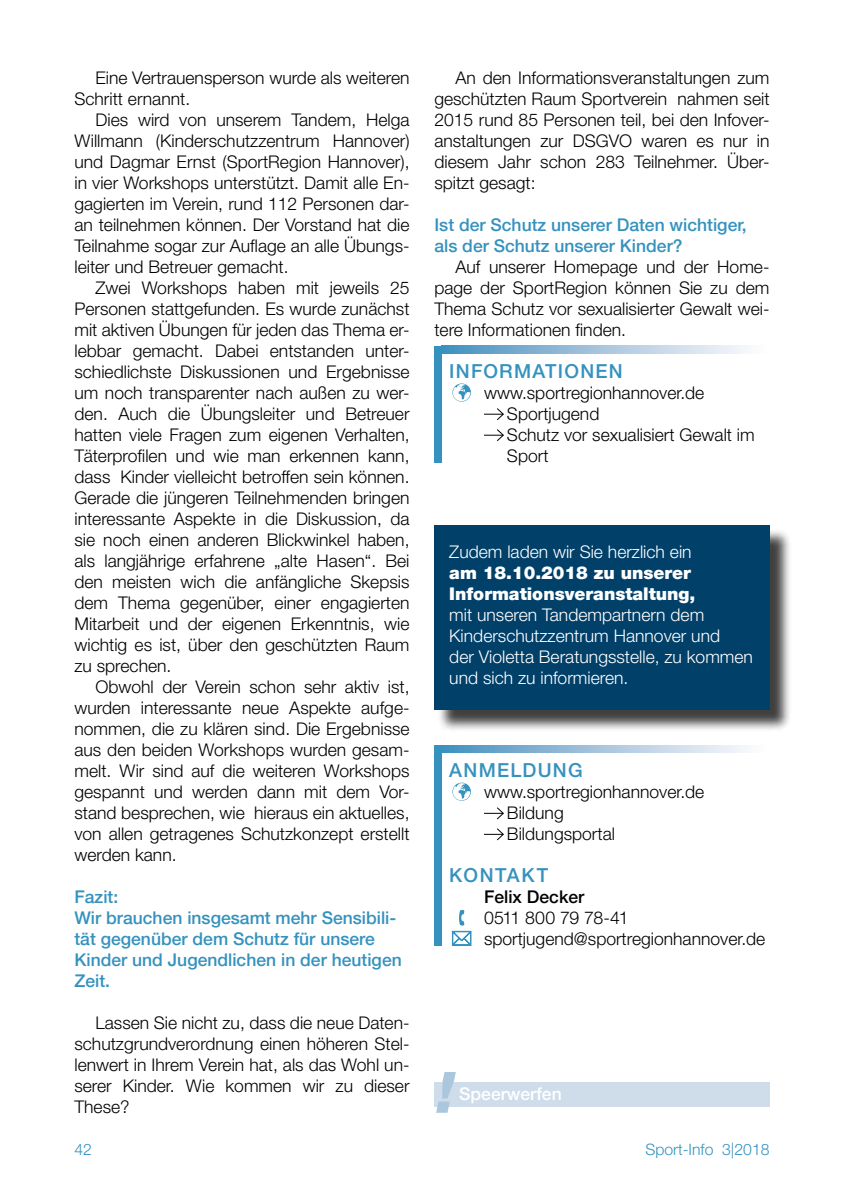
<style>
.page{position:relative;width:844px;height:1191px;background:#fff}
.page>*{position:absolute;margin:0;border:0;box-sizing:border-box;transform-origin:0 0}
.t1{font:500 19.25px "Helvetica Neue LT";letter-spacing:.065em;color:#3592be}
.t2{font:500 19.25px "Helvetica Neue LT";letter-spacing:.085em;color:#3592be}
.t3{font:300 17.68px "Helvetica Neue LT Std";letter-spacing:-.03em;color:#000}
.t4{font:300 17.5px/21px "Helvetica Neue LT Std";color:#000;text-align:justify}
.t5{font:500 17.5px/21px "Helvetica Neue LT";color:#3592be}
.t6{font:300 17.5px/21px "Helvetica Neue LT Std";color:#fff}
.t7{font:900 17.5px/21px "Helvetica Neue LT";color:#fff}
.t8{font:500 17.5px "Helvetica Neue LT";color:#000}
.t9{font:500 17.5px "Helvetica Neue LT";color:#fff}
.t10{font:300 15.75px "Helvetica Neue LT Std";color:#3592be}
</style>
<div class="page">
<div style="left:437px;top:528px;width:354px;height:203px;background:#000;opacity:.75"></div>
<div style="left:434px;top:525px;width:335px;height:184px;background:#004069"></div>
<svg style="left:452px;top:782px;width:19px;height:18px"></svg>
<svg style="left:484px;top:807px;width:20px;height:13px"></svg>
<svg style="left:484px;top:828px;width:20px;height:13px"></svg>
<svg style="left:459px;top:910px;width:5px;height:15px"></svg>
<svg style="left:452px;top:931px;width:19px;height:14px"></svg>
<div style="left:434px;top:745px;width:7px;height:200px;background:#3592be"></div>
<svg style="left:441px;top:745px;width:306px;height:7px"></svg>
<svg style="left:452px;top:383px;width:19px;height:18px"></svg>
<svg style="left:484px;top:408px;width:20px;height:12px"></svg>
<svg style="left:484px;top:429px;width:20px;height:13px"></svg>
<div style="left:434px;top:346px;width:7px;height:116px;background:#3592be"></div>
<svg style="left:441px;top:346px;width:306px;height:7px"></svg>
<div style="left:434px;top:1081px;width:335px;height:25px;background:#cfddeb"></div>
<svg style="left:436px;top:1072px;width:19px;height:40px"></svg>
<p class="t4" style="left:74px;top:67px;width:336px;text-indent:21px">Eine Vertrauensperson wurde als weiteren<br>Schritt ernannt.</p>
<p class="t4" style="left:74px;top:109px;width:336px;text-indent:21px">Dies wird von unserem Tandem, Helga Willmann (Kinderschutzzentrum Hannover) und Dagmar Ernst (SportRegion Hannover), in vier Workshops unterstützt. Damit alle En&shy;gagierten im Verein, rund 112 Personen dar&shy;an teilnehmen können. Der Vorstand hat die Teilnahme sogar zur Auflage an alle Übungs&shy;leiter und Betreuer gemacht.</p>
<p class="t4" style="left:74px;top:277px;width:336px;text-indent:21px">Zwei Workshops haben mit jeweils 25<br>Personen stattgefunden. Es wurde zunächst mit aktiven Übungen für jeden das Thema er&shy;lebbar gemacht. Dabei entstanden unter&shy;schiedlichste Diskussionen und Ergebnisse um noch transparenter nach außen zu wer&shy;den. Auch die Übungsleiter und Betreuer hatten viele Fragen zum eigenen Verhalten, Täterprofilen und wie man erkennen kann, dass Kinder vielleicht betroffen sein können.<br>Gerade die jüngeren Teilnehmenden bringen interessante Aspekte in die Diskussion, da sie noch einen anderen Blickwinkel haben, als langjährige erfahrene „alte Hasen“. Bei den meisten wich die anfängliche Skepsis dem Thema gegenüber, einer engagierten Mitarbeit und der eigenen Erkenntnis, wie wichtig es ist, über den geschützten Raum zu sprechen.</p>
<p class="t4" style="left:74px;top:676px;width:336px;text-indent:21px">Obwohl der Verein schon sehr aktiv ist, wurden interessante neue Aspekte aufge&shy;nommen, die zu klären sind. Die Ergebnisse aus den beiden Workshops wurden gesam&shy;melt. Wir sind auf die weiteren Workshops gespannt und werden dann mit dem Vor&shy;stand besprechen, wie hieraus ein aktuelles, von allen getragenes Schutzkonzept erstellt werden kann.</p>
<p class="t5" style="left:74px;top:886px;width:329px">Fazit:<br>Wir brauchen insgesamt mehr Sensibili&shy;tät gegenüber dem Schutz für unsere<br>Kinder und Jugendlichen in der heutigen<br>Zeit.</p>
<p class="t4" style="left:74px;top:1012px;width:336px;text-indent:21px">Lassen Sie nicht zu, dass die neue Daten&shy;schutzgrundverordnung einen höheren Stel&shy;lenwert in Ihrem Verein hat, als das Wohl un&shy;serer Kinder. Wie kommen wir zu dieser These?</p>
<p class="t4" style="left:434px;top:67px;width:336px;text-indent:21px">An den Informationsveranstaltungen zum geschützten Raum Sportverein nahmen seit 2015 rund 85 Personen teil, bei den Infover&shy;anstaltungen zur DSGVO waren es nur in diesem Jahr schon 283 Teilnehmer. Über&shy;spitzt gesagt:</p>
<p class="t5" style="left:434px;top:214px;width:314px">Ist der Schutz unserer Daten wichtiger, als der Schutz unserer Kinder?</p>
<p class="t4" style="left:434px;top:256px;width:336px;text-indent:21px">Auf unserer Homepage und der Home&shy;page der SportRegion können Sie zu dem Thema Schutz vor sexualisierter Gewalt wei&shy;tere Informationen finden.</p>
<p class="t1" style="left:449px;top:360px;width:175px">INFORMATIONEN</p>
<p class="t4" style="left:507px;top:382px;width:249px;text-align:left;text-indent:-23px">www.sportregionhannover.de<br>Sportjugend<br>Schutz vor sexualisiert Gewalt im<br>Sport</p>
<p class="t6" style="left:449px;top:540px;width:244px">Zudem laden wir Sie herzlich ein</p>
<p class="t7" style="left:449px;top:562px;width:247px">am 18.10.2018 zu unserer<br>Informationsveranstaltung,</p>
<p class="t6" style="left:449px;top:603px;width:305px">mit unseren Tandempartnern dem Kinderschutzzentrum Hannover und<br>der Violetta Beratungsstelle, zu kommen und sich zu informieren.</p>
<p class="t1" style="left:449px;top:759px;width:135px">ANMELDUNG</p>
<p class="t4" style="left:507px;top:781px;width:199px;text-align:left;text-indent:-23px">www.sportregionhannover.de<br>Bildung<br>Bildungsportal</p>
<p class="t2" style="left:449px;top:864px;width:100px">KONTAKT</p>
<p class="t8" style="left:484px;top:886px;width:102px">Felix Decker</p>
<p class="t3" style="left:484px;top:907px;width:146px">0511 800 79 78-41</p>
<p class="t4" style="left:484px;top:928px;width:283px">sportjugend@sportregionhannover.de</p>
<p class="t9" style="left:459px;top:1083px;width:104px">Speerwerfen</p>
<p class="t10" style="left:74px;top:1140px;width:19px">42</p>
<p class="t10" style="left:645px;top:1140px;width:125px">Sport-Info 3|2018</p>
</div>
